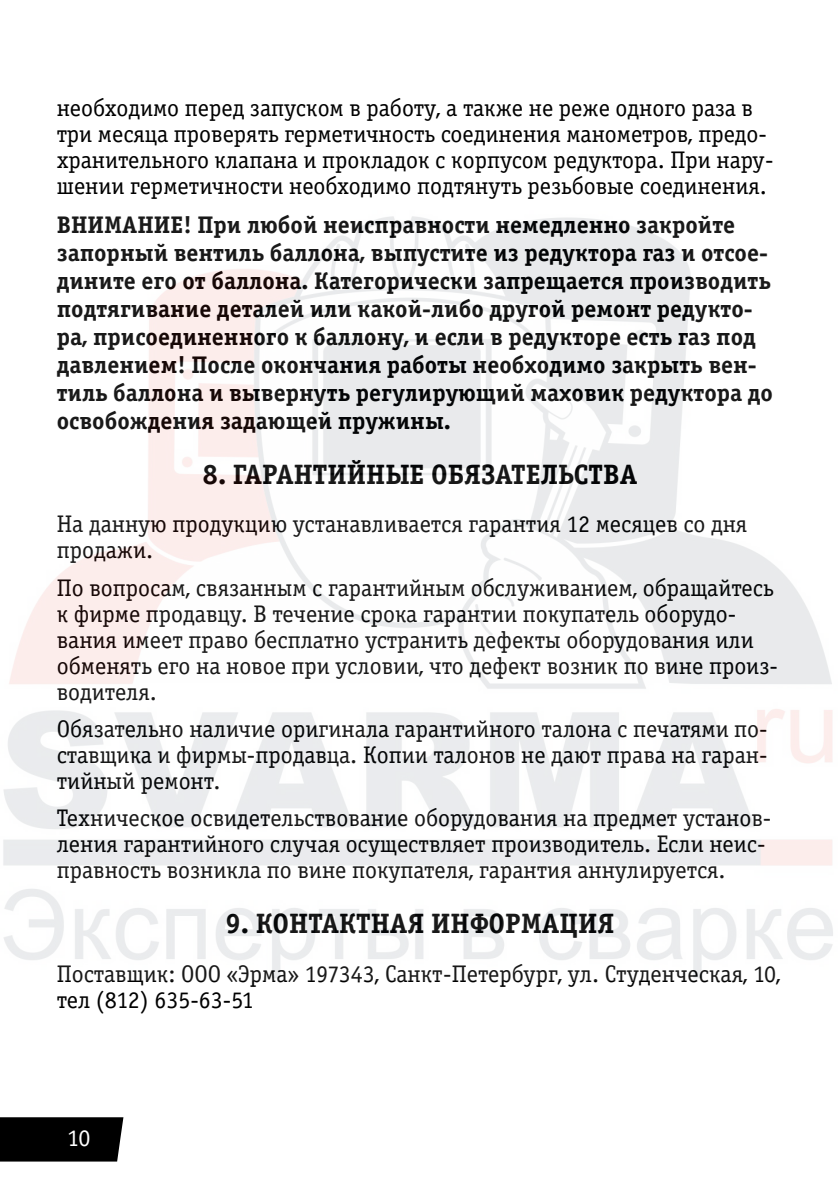
<style>
.page{position:relative;width:840px;height:1191px;background:#fff}
.page>*{position:absolute;margin:0;border:0;box-sizing:border-box;transform-origin:0 0}
.t1{font:28px "Officina Serif Bold C";color:#000}
.t2{font:24px/26px "Officina Serif Book C";color:#000}
.t3{font:24px/28px "Officina Serif Bold C";color:#000}
.s1{color:#fff}
</style>
<div class="page">
<div style="left:0;top:1117px;width:123px;height:44px;background:#000"></div>
<p class="t2" style="left:57px;top:95px;width:718px">необходимо перед запуском в работу, а также не реже одного раза в три месяца проверять герметичность соединения манометров, предо&shy;хранительного клапана и прокладок с корпусом редуктора. При нару&shy;шении герметичности необходимо подтянуть резьбовые соединения.</p>
<p class="t3" style="left:57px;top:211px;width:717px">ВНИМАНИЕ! При любой неисправности немедленно закройте запорный вентиль баллона, выпустите из редуктора газ и отсое&shy;дините его от баллона. Категорически запрещается производить подтягивание деталей или какой-либо другой ремонт редукто&shy;ра, присоединенного к баллону, и если в редукторе есть газ под давлением! После окончания работы необходимо закрыть вен&shy;тиль баллона и вывернуть регулирующий маховик редуктора до освобождения задающей пружины.</p>
<p class="t1" style="left:202px;top:458px;width:436px">8. ГАРАНТИЙНЫЕ ОБЯЗАТЕЛЬСТВА</p>
<p class="t2" style="left:57px;top:512px;width:691px">На данную продукцию устанавливается гарантия 12 месяцев со дня продажи.</p>
<p class="t2" style="left:57px;top:575px;width:722px">По вопросам, связанным с гарантийным обслуживанием, обращайтесь к фирме продавцу. В течение срока гарантии покупатель оборудо&shy;вания имеет право бесплатно устранить дефекты оборудования или обменять его на новое при условии, что дефект возник по вине произ&shy;водителя.</p>
<p class="t2" style="left:57px;top:716px;width:712px;text-align:justify">Обязательно наличие оригинала гарантийного талона с печатями по&shy;ставщика и фирмы-продавца. Копии талонов не дают права на гаран&shy;тийный ремонт.</p>
<p class="t2" style="left:57px;top:806px;width:715px">Техническое освидетельствование оборудования на предмет установ&shy;ления гарантийного случая осуществляет производитель. Если неис&shy;правность возникла по вине покупателя, гарантия аннулируется.</p>
<p class="t1" style="left:225px;top:908px;width:390px">9. КОНТАКТНАЯ ИНФОРМАЦИЯ</p>
<p class="t2" style="left:57px;top:961px;width:725px">Поставщик: ООО «Эрма» 197343, Санкт-Петербург, ул. Студенческая, 10, тел (812) 635-63-51</p>
<p class="t2" style="left:44px;top:1125px;width:47px">10<span class="s1">10</span></p>
</div>
